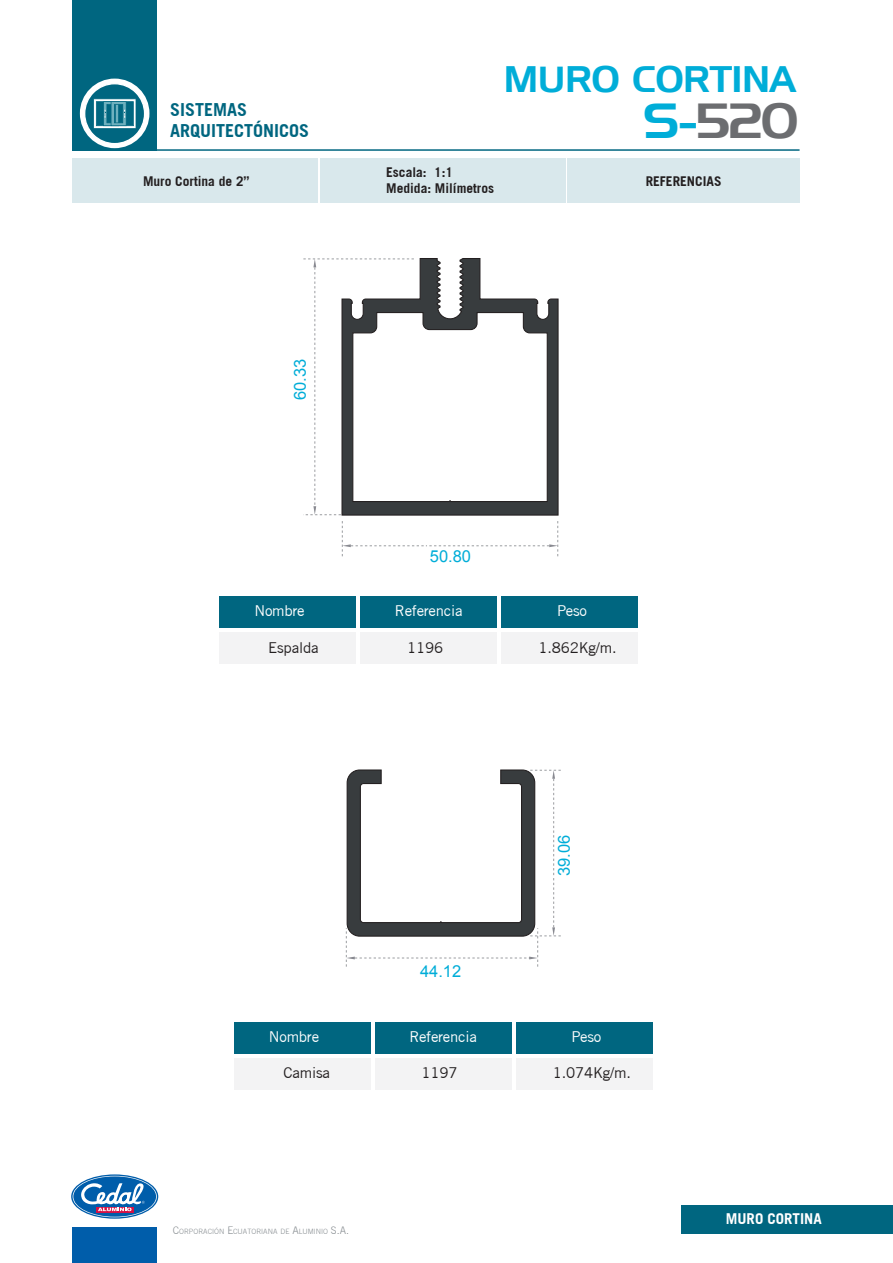
<style>
.page{position:relative;width:893px;height:1263px;background:#fff}
.page>*{position:absolute;margin:0;border:0;box-sizing:border-box;transform-origin:0 0}
.t1{font:48px "Handel Gothic BT";color:#6c6d70}
.t2{font:36px "Handel Gothic BT";letter-spacing:-.01em;color:#00add8}
.t3{font:700 18px/21.6px "Trade Gothic";color:#006680}
.t4{font:16.5px "Arial";color:#00add8}
.t5{font:15px "Trade Gothic";letter-spacing:-.01em;color:#231f20}
.t6{font:15px "Trade Gothic";letter-spacing:-.02em;color:#fff}
.t7{font:700 15px "Trade Gothic";color:#fff}
.t8{font:700 13.5px/16.2px "Trade Gothic";color:#231f20}
.t9{font:300 7.35px "Trade Gothic";color:#888e92}
.s1{color:#00add8}
.s2{font-size:10.5px}
</style>
<div class="page">
<div style="left:73px;top:1228px;width:84px;height:35px;background:#005daa"></div>
<svg style="left:71px;top:1174px;width:87px;height:45px"></svg>
<svg style="left:73px;top:1176px;width:83px;height:41px"></svg>
<svg style="left:97px;top:1211px;width:37px;height:1px"></svg>
<svg style="left:81px;top:1182px;width:68px;height:29px"></svg>
<hr style="left:72px;top:149px;width:728px;height:2px;background:#006680">
<div style="left:72px;top:158px;width:245px;height:44px;background:#d9e8ec"></div>
<div style="left:320px;top:158px;width:245px;height:44px;background:#d9e8ec"></div>
<div style="left:567px;top:158px;width:233px;height:44px;background:#d9e8ec"></div>
<div style="left:73px;top:0;width:84px;height:150px;background:#006680"></div>
<div style="left:80px;top:79px;width:69px;height:69px;background:#fff;border-radius:50%"></div>
<svg style="left:84px;top:83px;width:61px;height:61px"></svg>
<div style="left:681px;top:1205px;width:212px;height:28px;background:#006680"></div>
<div style="left:220px;top:596px;width:136px;height:32px;background:#006680"></div>
<div style="left:220px;top:632px;width:136px;height:32px;background:#f3f3f4"></div>
<div style="left:360px;top:596px;width:137px;height:32px;background:#006680"></div>
<div style="left:360px;top:632px;width:137px;height:32px;background:#f3f3f4"></div>
<div style="left:501px;top:596px;width:137px;height:32px;background:#006680"></div>
<div style="left:501px;top:632px;width:137px;height:32px;background:#f3f3f4"></div>
<div style="left:234px;top:1022px;width:137px;height:31px;background:#006680"></div>
<div style="left:234px;top:1058px;width:137px;height:32px;background:#f3f3f4"></div>
<div style="left:375px;top:1022px;width:136px;height:31px;background:#006680"></div>
<div style="left:375px;top:1058px;width:136px;height:32px;background:#f3f3f4"></div>
<div style="left:516px;top:1022px;width:136px;height:31px;background:#006680"></div>
<div style="left:516px;top:1058px;width:136px;height:32px;background:#f3f3f4"></div>
<svg style="left:341px;top:258px;width:218px;height:258px"></svg>
<svg style="left:303px;top:258px;width:111px;height:257px"></svg>
<svg style="left:342px;top:521px;width:216px;height:36px"></svg>
<svg style="left:346px;top:769px;width:215px;height:198px"></svg>
<h2 class="t2" style="left:504px;top:58px;width:293px">MURO CORTINA</h2>
<h3 class="t3" style="left:170px;top:98px;width:141px">SISTEMAS<br>ARQUITECTÓNICOS</h3>
<p class="t8" style="left:143px;top:173px;width:108px">Muro Cortina de 2”</p>
<p class="t8" style="left:646px;top:173px;width:77px">REFERENCIAS</p>
<h1 class="t1" style="left:643px;top:92px;width:157px"><span class="s1">S-</span>520</h1>
<p class="t8" style="left:386px;top:164px;width:110px">Escala: 1:1<br>Medida: Milímetros</p>
<p class="t4" style="left:289px;top:400px;width:43px;rotate:-90deg">60.33</p>
<p class="t4" style="left:430px;top:545px;width:43px">50.80</p>
<p class="t6" style="left:254px;top:602px;width:52px">Nombre</p>
<p class="t6" style="left:395px;top:602px;width:69px">Referencia</p>
<p class="t6" style="left:557px;top:602px;width:32px">Peso</p>
<p class="t5" style="left:268px;top:638px;width:52px">Espalda</p>
<p class="t5" style="left:407px;top:638px;width:38px">1196</p>
<p class="t5" style="left:538px;top:638px;width:80px">1.862Kg/m.</p>
<p class="t4" style="left:420px;top:960px;width:43px">44.12</p>
<p class="t4" style="left:553px;top:876px;width:43px;rotate:-90deg">39.06</p>
<p class="t6" style="left:269px;top:1028px;width:52px">Nombre</p>
<p class="t6" style="left:409px;top:1028px;width:69px">Referencia</p>
<p class="t6" style="left:571px;top:1028px;width:32px">Peso</p>
<p class="t5" style="left:283px;top:1064px;width:48px">Camisa</p>
<p class="t5" style="left:421px;top:1064px;width:38px">1197</p>
<p class="t5" style="left:553px;top:1064px;width:80px">1.074Kg/m.</p>
<p class="t9" style="left:173px;top:1227px;width:178px"><span class="s2">C</span>ORPORACIÓN <span class="s2">E</span>CUATORIANA DE <span class="s2">A</span>LUMINIO <span class="s2">S.A.</span></p>
<p class="t7" style="left:726px;top:1209px;width:97px">MURO CORTINA</p>
</div>
